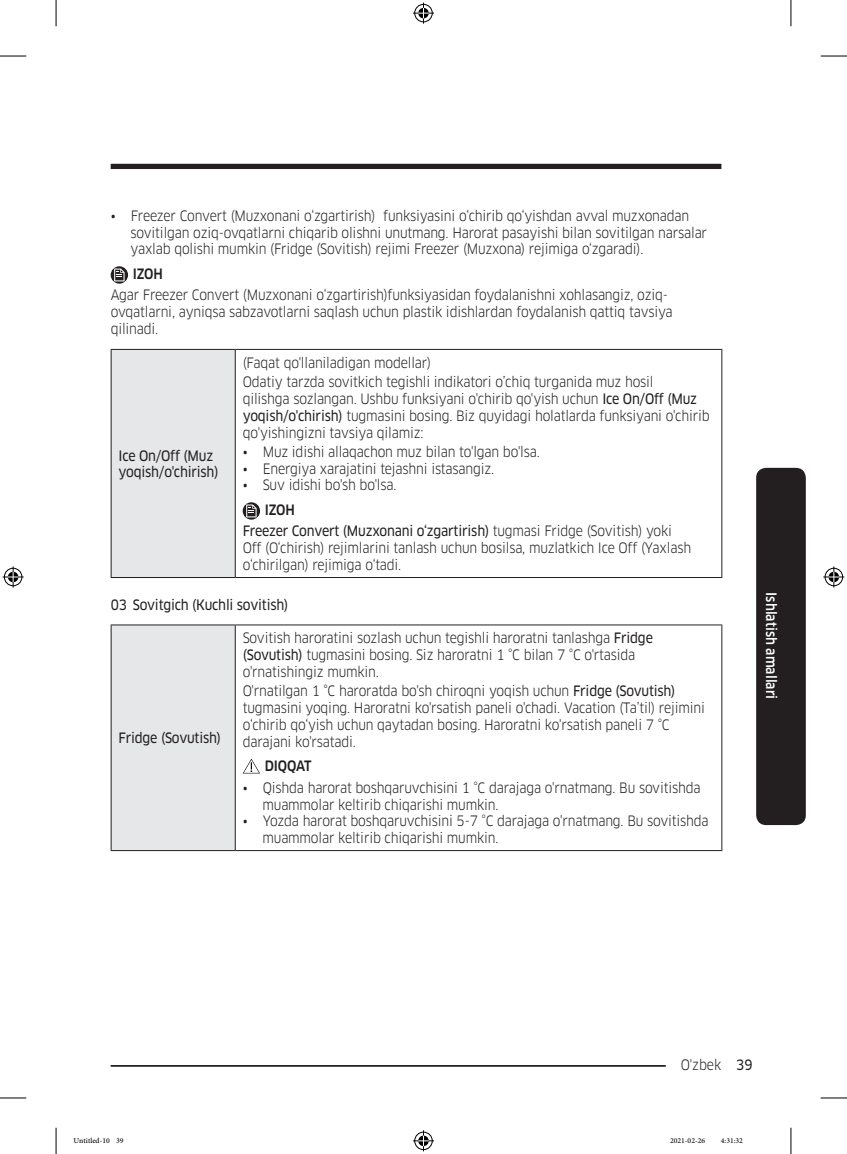
<style>
.page{position:relative;width:847px;height:1154px;background:#fff}
.page>*{position:absolute;margin:0;border:0;box-sizing:border-box;transform-origin:0 0}
.t1{font:14px/16.8px "Samsung Clan Pro";letter-spacing:-.015em;color:#231f20;scale:.9 1}
.t2{font:14px/16.8px "Samsung Clan Pro News";letter-spacing:-.015em;color:#231f20;scale:.9 1}
.Sidebar{font:500 14px "Samsung Clan Pro";color:#fff;scale:.9 1}
.DL_DT_Icon{font:500 14px "Samsung Clan Pro";letter-spacing:-.015em;color:#231f20;scale:.9 1}
.t3{font:10.5px "Adobe Arabic";color:#000}
.s1{font-family:"Samsung Clan Pro News"}
</style>
<div class="page">
<div style="left:111px;top:164px;width:610px;height:5px;background:#231f20"></div>
<hr style="left:111px;top:1065px;width:610px;height:2px;background:#231f20">
<div style="left:665px;top:1055px;width:71px;height:17px;background:#fff"></div>
<div style="left:755px;top:468px;width:50px;height:357px;background:#231f20;border-radius:10px"></div>
<svg style="left:111px;top:266px;width:17px;height:18px"></svg>
<svg style="left:114px;top:268px;width:10px;height:13px"></svg>
<div style="left:111px;top:349px;width:124px;height:228px;background:#e6e7e9"></div>
<hr style="left:111px;top:349px;width:124px;height:1px;background:#231f20">
<hr style="left:111px;top:350px;width:1px;height:227px;background:#231f20">
<hr style="left:235px;top:349px;width:487px;height:1px;background:#231f20">
<hr style="left:235px;top:350px;width:1px;height:227px;background:#231f20">
<hr style="left:721px;top:350px;width:1px;height:227px;background:#231f20">
<hr style="left:111px;top:577px;width:124px;height:1px;background:#231f20">
<hr style="left:235px;top:577px;width:487px;height:1px;background:#231f20">
<svg style="left:242px;top:502px;width:18px;height:18px"></svg>
<svg style="left:246px;top:504px;width:10px;height:13px"></svg>
<div style="left:111px;top:625px;width:124px;height:225px;background:#e6e7e9"></div>
<hr style="left:111px;top:624px;width:124px;height:1px;background:#231f20">
<hr style="left:111px;top:625px;width:1px;height:225px;background:#231f20">
<hr style="left:235px;top:624px;width:487px;height:1px;background:#231f20">
<hr style="left:235px;top:625px;width:1px;height:225px;background:#231f20">
<hr style="left:721px;top:625px;width:1px;height:225px;background:#231f20">
<hr style="left:111px;top:850px;width:124px;height:1px;background:#231f20">
<hr style="left:235px;top:850px;width:487px;height:1px;background:#231f20">
<svg style="left:243px;top:759px;width:17px;height:14px"></svg>
<svg style="left:0;top:56px;width:26px;height:1px"></svg>
<svg style="left:820px;top:56px;width:26px;height:1px"></svg>
<svg style="left:0;top:1097px;width:26px;height:1px"></svg>
<svg style="left:820px;top:1097px;width:26px;height:1px"></svg>
<svg style="left:56px;top:0;width:1px;height:26px"></svg>
<svg style="left:56px;top:1128px;width:1px;height:26px"></svg>
<svg style="left:790px;top:0;width:1px;height:26px"></svg>
<svg style="left:790px;top:1128px;width:1px;height:26px"></svg>
<svg style="left:413px;top:3px;width:21px;height:21px"></svg>
<svg style="left:413px;top:1130px;width:21px;height:21px"></svg>
<svg style="left:3px;top:566px;width:21px;height:21px"></svg>
<svg style="left:823px;top:566px;width:21px;height:21px"></svg>
<p class="t1" style="left:130px;top:207px;width:642px;text-indent:-20px">• Freezer Convert (Muzxonani o‘zgartirish) funksiyasini o‘chirib qo‘yishdan avval muzxonadan sovitilgan oziq-ovqatlarni chiqarib olishni unutmang. Harorat pasayishi bilan sovitilgan narsalar yaxlab qolishi mumkin (Fridge (Sovitish) rejimi Freezer (Muzxona) rejimiga o‘zgaradi).</p>
<p class="DL_DT_Icon" style="left:133px;top:265px;width:35px">IZOH</p>
<p class="t1" style="left:111px;top:287px;width:625px">Agar Freezer Convert (Muzxonani o‘zgartirish)funksiyasidan foydalanishni xohlasangiz, oziq&shy;ovqatlarni, ayniqsa sabzavotlarni saqlash uchun plastik idishlardan foydalanish qattiq tavsiya qilinadi.</p>
<p class="t1" style="left:242px;top:354px;width:211px">(Faqat qo'llaniladigan modellar)</p>
<p class="t1" style="left:242px;top:374px;width:520px">Odatiy tarzda sovitkich tegishli indikatori o’chiq turganida muz hosil<br>qilishga sozlangan. Ushbu funksiyani o'chirib qo'yish uchun <span class="s1">Ice On/Off (Muz yoqish/o'chirish)</span> tugmasini bosing. Biz quyidagi holatlarda funksiyani o'chirib qo'yishingizni tavsiya qilamiz:</p>
<p class="t1" style="left:242px;top:443px;width:331px">• Muz idishi allaqachon muz bilan to'lgan bo'lsa.</p>
<p class="t1" style="left:242px;top:460px;width:281px">• Energiya xarajatini tejashni istasangiz.</p>
<p class="t1" style="left:242px;top:477px;width:172px">• Suv idishi bo'sh bo'lsa.</p>
<p class="DL_DT_Icon" style="left:265px;top:501px;width:35px">IZOH</p>
<p class="t1" style="left:242px;top:523px;width:499px"><span class="s1">Freezer Convert (Muzxonani o‘zgartirish)</span> tugmasi Fridge (Sovitish) yoki<br>Off (O‘chirish) rejimlarini tanlash uchun bosilsa, muzlatkich Ice Off (Yaxlash o‘chirilgan) rejimiga o‘tadi.</p>
<h4 class="t2" style="left:111px;top:596px;width:199px">03 Sovitgich (Kuchli sovitish)</h4>
<p class="t2" style="left:118px;top:447px;width:112px">Ice On/Off (Muz yoqish/o'chirish)</p>
<p class="t2" style="left:118px;top:730px;width:115px">Fridge (Sovutish)</p>
<p class="t1" style="left:242px;top:630px;width:457px">Sovitish haroratini sozlash uchun tegishli haroratni tanlashga <span class="s1">Fridge (Sovutish)</span> tugmasini bosing. Siz haroratni 1 °C bilan 7 °C o'rtasida o'rnatishingiz mumkin.</p>
<p class="t1" style="left:242px;top:683px;width:515px">O'rnatilgan 1 °C haroratda bo'sh chiroqni yoqish uchun <span class="s1">Fridge (Sovutish) </span>tugmasini yoqing. Haroratni ko'rsatish paneli o'chadi. Vacation (Ta’til) rejimini o‘chirib qo‘yish uchun qaytadan bosing. Haroratni ko'rsatish paneli 7 °C darajani ko'rsatadi.</p>
<p class="DL_DT_Icon" style="left:265px;top:757px;width:53px">DIQQAT</p>
<p class="t1" style="left:262px;top:779px;width:488px;text-indent:-20px">• Qishda harorat boshqaruvchisini 1 °C darajaga o'rnatmang. Bu sovitishda muammolar keltirib chiqarishi mumkin.</p>
<p class="t1" style="left:262px;top:813px;width:497px;text-indent:-20px">• Yozda harorat boshqaruvchisini 5-7 °C darajaga o'rnatmang. Bu sovitishda muammolar keltirib chiqarishi mumkin.</p>
<p class="Sidebar" style="left:779px;top:592px;width:120px;rotate:90deg">Ishlatish amallari</p>
<p class="t1" style="left:680px;top:1056px;width:81px">O'zbek <span class="s1">39</span></p>
<p class="t3" style="left:74px;top:1133px;width:51px">Untitled-10 39</p>
<p class="t3" style="left:669px;top:1133px;width:37px">2021-02-26</p>
<p class="t3" style="left:720px;top:1133px;width:24px">4:31:32</p>
</div>
